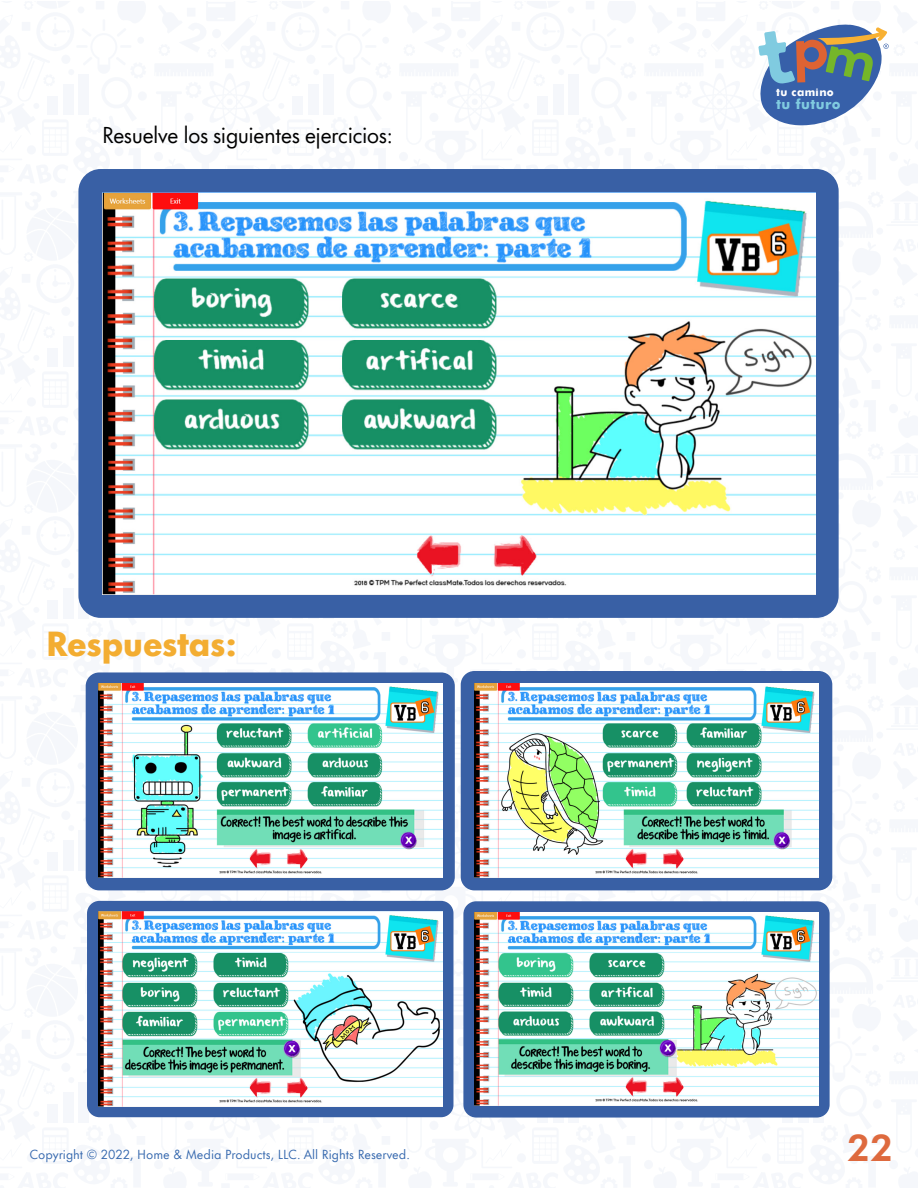
<style>
.page{position:relative;width:918px;height:1188px;background:#fff}
.page>*{position:absolute;margin:0;border:0;box-sizing:border-box;transform-origin:0 0}
.t1{font:700 34.95px "Futura Now Headline";color:#de6a3e}
.t2{font:800 32.4px "Futura Now Headline";letter-spacing:-.005em;color:#f3ad31}
.t3{font:21px "Futura Now Headline";color:#000}
.t4{font:700 14.1px "Futura";letter-spacing:.03em;color:#80cbe0}
.t5{font:12px "Futura Now Text";color:#3568ae}
.t6{font:700 11.1px "Futura";letter-spacing:.03em;color:#fff}
</style>
<div class="page">
<div style="left:78px;top:169px;width:761px;height:449px;background:#3960a5;border-radius:22px"></div>
<svg style="left:758px;top:24px;width:131px;height:102px"></svg>
<img style="left:103px;top:193px;width:712px;height:401px">
<div style="left:86px;top:672px;width:369px;height:218px;background:#3960a5;border-radius:14px"></div>
<div style="left:87px;top:901px;width:366px;height:216px;background:#3960a5;border-radius:12px"></div>
<div style="left:461px;top:671px;width:371px;height:219px;background:#3960a5;border-radius:14px"></div>
<div style="left:463px;top:901px;width:367px;height:217px;background:#3960a5;border-radius:13px"></div>
<img style="left:98px;top:684px;width:344px;height:194px">
<img style="left:98px;top:912px;width:344px;height:194px">
<img style="left:474px;top:684px;width:345px;height:194px">
<img style="left:474px;top:912px;width:345px;height:194px">
<h3 class="t3" style="left:103px;top:119px;width:292px">Resuelve los siguientes ejercicios:</h3>
<h2 class="t2" style="left:47px;top:616px;width:192px">Respuestas:</h2>
<p class="t5" style="left:30px;top:1145px;width:382px">Copyright © 2022, Home &amp; Media Products, LLC. All Rights Reserved.</p>
<p class="t6" style="left:776px;top:84px;width:59px">tu camino</p>
<p class="t4" style="left:776px;top:93px;width:66px">tu futuro</p>
<h1 class="t1" style="left:847px;top:1118px;width:47px">22</h1>
</div>
